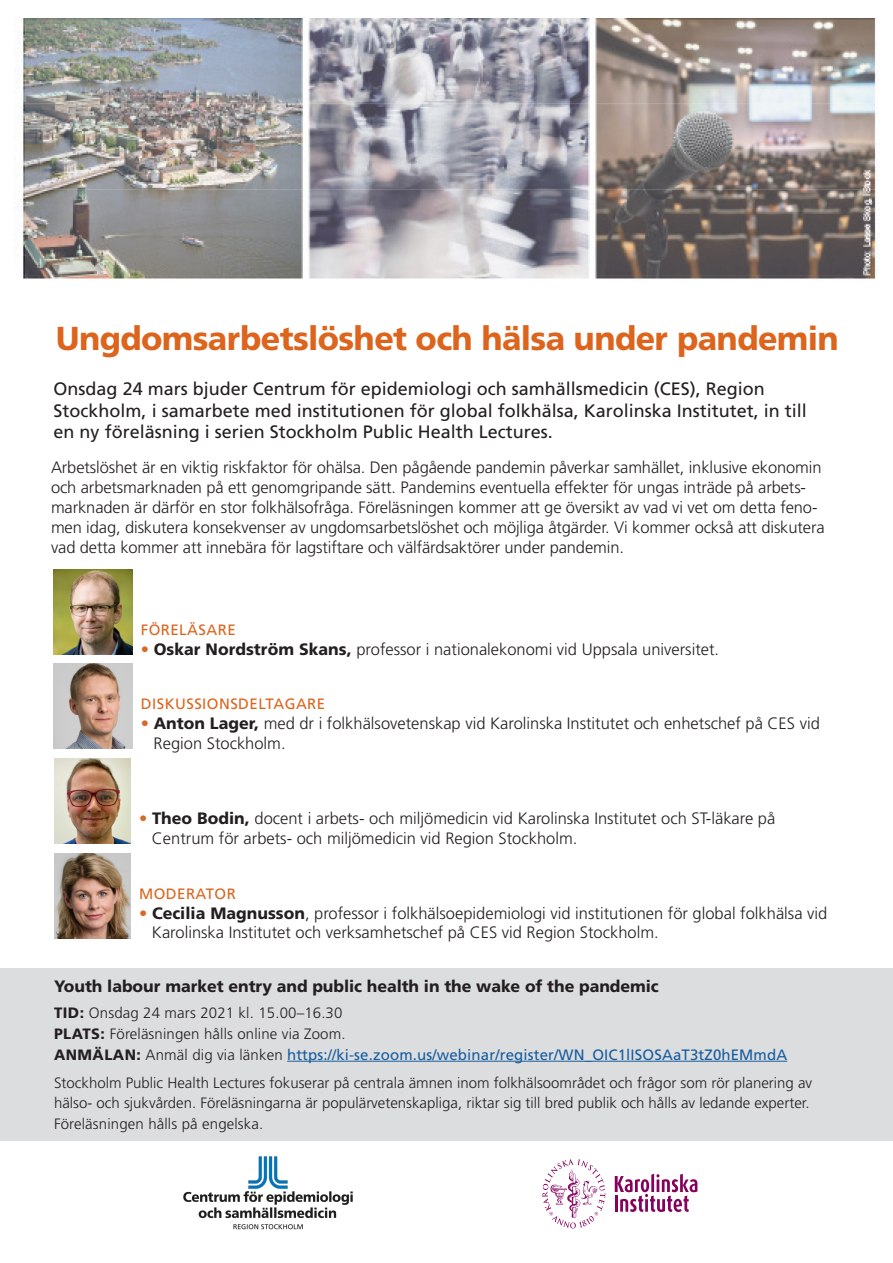
<style>
.page{position:relative;width:893px;height:1263px;background:#fff}
.page>*{position:absolute;margin:0;border:0;box-sizing:border-box;transform-origin:0 0}
.t1{font:800 33.15px "Frutiger SLLOTF";letter-spacing:-.02em;color:#dc641c}
.t2{font:18px/21.6px "Frutiger SLLOTF";color:#231f20}
.t3{font:300 16.5px/19.8px "Frutiger SLLOTF";letter-spacing:-.005em;color:#231f20}
.t4{font:800 16.5px "Frutiger SLLOTF";letter-spacing:-.005em;color:#231f20}
.t5{font:300 15px/20.4px "Frutiger SLLOTF";color:#231f20}
.t6{font:15px "Frutiger SLLOTF";letter-spacing:.01em;color:#175d9e}
.t7{font:15px "Frutiger SLLOTF";letter-spacing:.03em;color:#dc641c}
.s1{color:#da6826}
.s2{font-weight:800}
.s3{font-weight:800;color:#231f20}
.s4{font-weight:300;color:#231f20}
</style>
<div class="page">
<img style="left:183px;top:1156px;width:170px;height:74px">
<svg style="left:615px;top:1174px;width:82px;height:38px"></svg>
<svg style="left:542px;top:1159px;width:63px;height:69px"></svg>
<div style="left:0;top:968px;width:893px;height:173px;background:#dcdddf"></div>
<hr style="left:287px;top:1061px;width:500px;height:1px;background:#175d9e">
<img style="left:15px;top:18px;width:861px;height:261px">
<img style="left:54px;top:569px;width:78px;height:86px">
<img style="left:54px;top:664px;width:78px;height:85px">
<img style="left:54px;top:758px;width:77px;height:86px">
<img style="left:54px;top:853px;width:77px;height:85px">
<p class="t1" style="left:56px;top:319px;width:785px">Ungdomsarbetslöshet och hälsa under pandemin</p>
<p class="t2" style="left:54px;top:378px;width:755px">Onsdag 24 mars bjuder Centrum för epidemiologi och samhällsmedicin (CES), Region<br>Stockholm, i samarbete med institutionen för global folkhälsa, Karolinska Institutet, in till en ny föreläsning i serien Stockholm Public Health Lectures.</p>
<p class="t3" style="left:51px;top:458px;width:775px">Arbetslöshet är en viktig riskfaktor för ohälsa. Den pågående pandemin påverkar samhället, inklusive ekonomin och arbetsmarknaden på ett genomgripande sätt. Pandemins eventuella effekter för ungas inträde på arbets&shy;marknaden är därför en stor folkhälsofråga. Föreläsningen kommer att ge översikt av vad vi vet om detta feno&shy;men idag, diskutera konsekvenser av ungdomsarbetslöshet och möjliga åtgärder. Vi kommer också att diskutera vad detta kommer att innebära för lagstiftare och välfärdsaktörer under pandemin.</p>
<p class="t7" style="left:141px;top:621px;width:96px">FÖRELÄSARE</p>
<p class="t3" style="left:141px;top:639px;width:580px"><span class="s1">•</span> <span class="s2">Oskar Nordström Skans,</span> professor i nationalekonomi vid Uppsala universitet.</p>
<p class="t7" style="left:141px;top:695px;width:186px">DISKUSSIONSDELTAGARE</p>
<p class="t3" style="left:141px;top:713px;width:681px"><span class="s1">•</span> <span class="s2">Anton Lager,</span> med dr i folkhälsovetenskap vid Karolinska Institutet och enhetschef på CES vid</p>
<p class="t3" style="left:154px;top:733px;width:134px">Region Stockholm.</p>
<p class="t3" style="left:139px;top:809px;width:638px"><span class="s1">•</span> <span class="s2">Theo Bodin,</span> docent i arbets- och miljömedicin vid Karolinska Institutet och ST-läkare på</p>
<p class="t3" style="left:152px;top:829px;width:427px">Centrum för arbets- och miljömedicin vid Region Stockholm.</p>
<p class="t7" style="left:139px;top:885px;width:98px">MODERATOR</p>
<p class="t3" style="left:139px;top:903px;width:690px"><span class="s1">•</span> <span class="s2">Cecilia Magnusson</span>, professor i folkhälsoepidemiologi vid institutionen för global folkhälsa vid</p>
<p class="t3" style="left:152px;top:923px;width:508px">Karolinska Institutet och verksamhetschef på CES vid Region Stockholm.</p>
<p class="t4" style="left:54px;top:977px;width:606px">Youth labour market entry and public health in the wake of the pandemic</p>
<p class="t5" style="left:54px;top:1002px;width:290px"><span class="s2">TID:</span> Onsdag 24 mars 2021 kl. 15.00–16.30</p>
<p class="t5" style="left:54px;top:1023px;width:293px"><span class="s2">PLATS:</span> Föreläsningen hålls online via Zoom.</p>
<p class="t6" style="left:54px;top:1046px;width:735px"><span class="s3">ANMÄLAN:</span> <span class="s4">Anmäl dig via länken</span> https://ki-se.zoom.us/webinar/register/WN_OIC1lISOSAaT3tZ0hEMmdA</p>
<p class="t5" style="left:54px;top:1073px;width:760px">Stockholm Public Health Lectures fokuserar på centrala ämnen inom folkhälsoområdet och frågor som rör planering av hälso- och sjukvården. Föreläsningarna är populärvetenskapliga, riktar sig till bred publik och hålls av ledande experter.<br>Föreläsningen hålls på engelska.</p>
</div>
